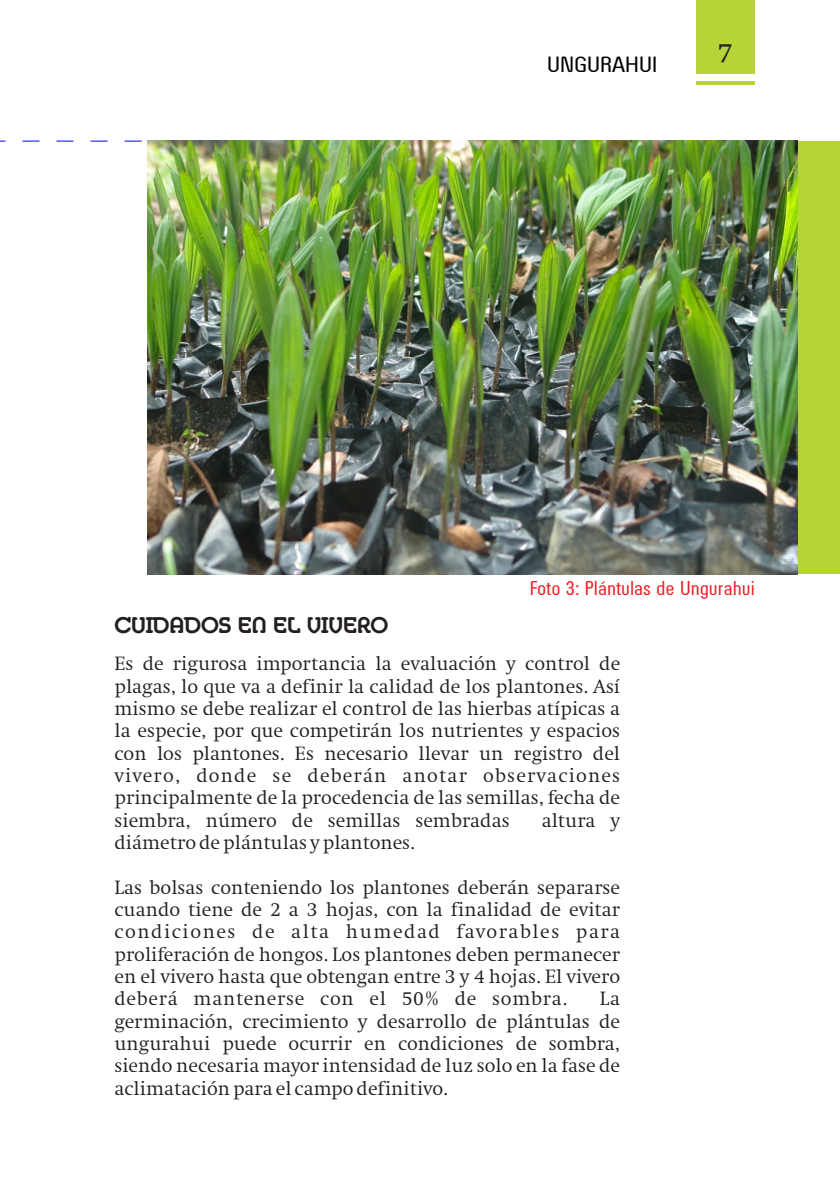
<style>
.page{position:relative;width:840px;height:1191px;background:#fff}
.page>*{position:absolute;margin:0;border:0;box-sizing:border-box;transform-origin:0 0}
.t1{font:28px "Swift EF";color:#231f20}
.t2{font:500 22px "Desiree Becker";color:#231f20}
.t3{font:22px "Order";color:#000;scale:1.11 1}
.t4{font:300 20px/22.4px "Swift EF";color:#231f20;text-align:justify}
.t5{font:20px "Order";color:#ed1c24}
</style>
<div class="page">
<div style="left:695px;top:0;width:59px;height:85px;background:#b7d437"></div>
<div style="left:695px;top:74px;width:59px;height:7px;background:#fff"></div>
<svg style="left:0;top:141px;width:142px;height:1px"></svg>
<div style="left:796px;top:141px;width:43px;height:433px;background:#b7d437"></div>
<img style="left:147px;top:141px;width:650px;height:433px">
<p class="t3" style="left:546px;top:56px;width:101px">UNGURAHUI</p>
<h1 class="t1" style="left:717px;top:43px;width:16px">7</h1>
<p class="t5" style="left:529px;top:581px;width:226px">Foto 3: Plántulas de Ungurahui</p>
<p class="t2" style="left:114px;top:617px;width:275px">CUIDADOS EN EL VIVERO</p>
<p class="t4" style="left:114px;top:654px;width:507px">Es de rigurosa importancia la evaluación y control de plagas, lo que va a definir la calidad de los plantones. Así mismo se debe realizar el control de las hierbas atípicas a la especie, por que competirán los nutrientes y espacios con los plantones. Es necesario llevar un registro del vivero, donde se deberán anotar observaciones principalmente de la procedencia de las semillas, fecha de siembra, número de semillas sembradas</p>
<p class="t4" style="left:541px;top:810px;width:80px">altura y</p>
<p class="t4" style="left:114px;top:833px;width:302px">diámetro de plántulas y plantones.</p>
<p class="t4" style="left:114px;top:877px;width:507px">Las bolsas conteniendo los plantones deberán separarse cuando tiene de 2 a 3 hojas, con la finalidad de evitar condiciones de alta humedad favorables para proliferación de hongos. Los plantones deben permanecer en el vivero hasta que obtengan entre 3 y 4 hojas. El vivero deberá mantenerse con el 50% de sombra.</p>
<p class="t4" style="left:114px;top:989px;width:507px;text-indent:485px">La germinación, crecimiento y desarrollo de plántulas de ungurahui puede ocurrir en condiciones de sombra, siendo necesaria mayor intensidad de luz solo en la fase de aclimatación para el campo definitivo.</p>
</div>
